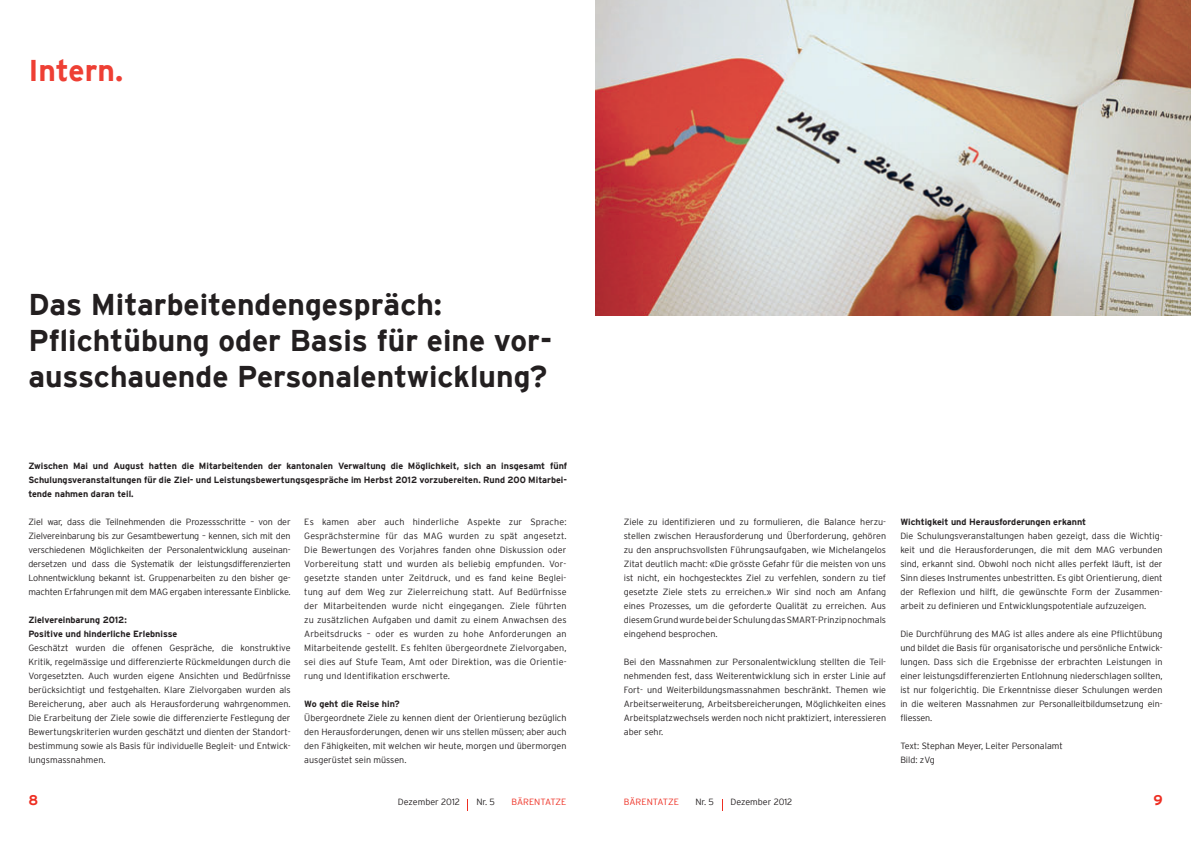
<style>
.page{position:relative;width:1191px;height:842px;background:#fff}
.page>*{position:absolute;margin:0;border:0;box-sizing:border-box;transform-origin:0 0}
.t1{font:700 30px/36px "Interstate";color:#231f20}
.t2{font:700 30px "Interstate";color:#ee3f34}
.t3{font:700 14px "Interstate";color:#ee2e22}
.t4{font:300 9px/14px "Interstate";color:#231f20;text-align:justify}
.t5{font:700 9px/14px "Interstate";color:#231f20}
.t6{font:300 9px "Interstate";color:#ee2e22}
</style>
<div class="page">
<svg style="left:722px;top:799px;width:1px;height:12px"></svg>
<svg style="left:467px;top:799px;width:1px;height:12px"></svg>
<img style="left:595px;top:0;width:596px;height:315px">
<h1 class="t2" style="left:28px;top:53px;width:96px">Intern.</h1>
<h1 class="t1" style="left:28px;top:286px;width:525px">Das Mitarbeitendengespräch:<br>Pflichtübung oder Basis für eine vor&shy;ausschauende Personalentwicklung?</h1>
<p class="t5" style="left:28px;top:459px;width:540px;text-align:justify">Zwischen Mai und August hatten die Mitarbeitenden der kantonalen Verwaltung die Möglichkeit, sich an insgesamt fünf Schulungsveranstaltungen für die Ziel- und Leistungsbewertungsgespräche im Herbst 2012 vorzubereiten. Rund 200 Mitarbei&shy;tende nahmen daran teil.</p>
<p class="t4" style="left:28px;top:515px;width:264px">Ziel war, dass die Teilnehmenden die Prozessschritte – von der Zielvereinbarung bis zur Gesamtbewertung – kennen, sich mit den verschiedenen Möglichkeiten der Personalentwicklung auseinan&shy;dersetzen und dass die Systematik der leistungsdifferenzierten Lohnentwicklung bekannt ist. Gruppenarbeiten zu den bisher ge&shy;machten Erfahrungen mit dem MAG ergaben interessante Einblicke.</p>
<p class="t5" style="left:28px;top:613px;width:150px">Zielvereinbarung 2012:<br>Positive und hinderliche Erlebnisse</p>
<p class="t4" style="left:28px;top:641px;width:264px">Geschätzt wurden die offenen Gespräche, die konstruktive Kritik, regelmässige und differenzierte Rückmeldungen durch die Vorgesetzten. Auch wurden eigene Ansichten und Bedürfnisse berücksichtigt und festgehalten. Klare Zielvorgaben wurden als Bereicherung, aber auch als Herausforderung wahrgenommen.<br>Die Erarbeitung der Ziele sowie die differenzierte Festlegung der Bewertungskriterien wurden geschätzt und dienten der Standort&shy;bestimmung sowie als Basis für individuelle Begleit- und Entwick&shy;lungsmassnahmen.</p>
<p class="t4" style="left:304px;top:515px;width:264px">Es kamen aber auch hinderliche Aspekte zur Sprache:<br>Gesprächstermine für das MAG wurden zu spät angesetzt.<br>Die Bewertungen des Vorjahres fanden ohne Diskussion oder Vorbereitung statt und wurden als beliebig empfunden. Vor&shy;gesetzte standen unter Zeitdruck, und es fand keine Beglei&shy;tung auf dem Weg zur Zielerreichung statt. Auf Bedürfnisse der Mitarbeitenden wurde nicht eingegangen. Ziele führten zu zusätzlichen Aufgaben und damit zu einem Anwachsen des Arbeitsdrucks – oder es wurden zu hohe Anforderungen an Mitarbeitende gestellt. Es fehlten übergeordnete Zielvorgaben, sei dies auf Stufe Team, Amt oder Direktion, was die Orientie&shy;rung und Identifikation erschwerte.</p>
<p class="t5" style="left:304px;top:697px;width:97px">Wo geht die Reise hin?</p>
<p class="t4" style="left:304px;top:711px;width:264px">Übergeordnete Ziele zu kennen dient der Orientierung bezüglich den Herausforderungen, denen wir uns stellen müssen; aber auch den Fähigkeiten, mit welchen wir heute, morgen und übermorgen ausgerüstet sein müssen.</p>
<p class="t4" style="left:624px;top:515px;width:264px">Ziele zu identifizieren und zu formulieren, die Balance herzu&shy;stellen zwischen Herausforderung und Überforderung, gehören zu den anspruchsvollsten Führungsaufgaben, wie Michelangelos Zitat deutlich macht: «Die grösste Gefahr für die meisten von uns ist nicht, ein hochgestecktes Ziel zu verfehlen, sondern zu tief gesetzte Ziele stets zu erreichen.» Wir sind noch am Anfang eines Prozesses, um die geforderte Qualität zu erreichen. Aus diesem Grund wurde bei der Schulung das SMART-Prinzip nochmals eingehend besprochen.</p>
<p class="t4" style="left:624px;top:655px;width:264px">Bei den Massnahmen zur Personalentwicklung stellten die Teil&shy;nehmenden fest, dass Weiterentwicklung sich in erster Linie auf Fort- und Weiterbildungsmassnahmen beschränkt. Themen wie Arbeitserweiterung, Arbeitsbereicherungen, Möglichkeiten eines Arbeitsplatzwechsels werden noch nicht praktiziert, interessieren aber sehr.</p>
<p class="t5" style="left:900px;top:515px;width:187px">Wichtigkeit und Herausforderungen erkannt</p>
<p class="t4" style="left:900px;top:529px;width:264px">Die Schulungsveranstaltungen haben gezeigt, dass die Wichtig&shy;keit und die Herausforderungen, die mit dem MAG verbunden sind, erkannt sind. Obwohl noch nicht alles perfekt läuft, ist der Sinn dieses Instrumentes unbestritten. Es gibt Orientierung, dient der Reflexion und hilft, die gewünschte Form der Zusammen&shy;arbeit zu definieren und Entwicklungspotentiale aufzuzeigen.</p>
<p class="t4" style="left:900px;top:627px;width:264px">Die Durchführung des MAG ist alles andere als eine Pflichtübung und bildet die Basis für organisatorische und persönliche Entwick&shy;lungen. Dass sich die Ergebnisse der erbrachten Leistungen in einer leistungsdifferenzierten Entlohnung niederschlagen sollten, ist nur folgerichtig. Die Erkenntnisse dieser Schulungen werden in die weiteren Massnahmen zur Personalleitbildumsetzung ein&shy;fliessen.</p>
<p class="t4" style="left:900px;top:739px;width:164px">Text: Stephan Meyer, Leiter Personalamt<br>Bild: zVg</p>
<h2 class="t3" style="left:28px;top:792px;width:11px">8</h2>
<p class="t4" style="left:398px;top:795px;width:63px">Dezember 2012</p>
<p class="t4" style="left:476px;top:795px;width:20px">Nr. 5</p>
<p class="t6" style="left:511px;top:797px;width:57px">BÄRENTATZE</p>
<p class="t6" style="left:624px;top:797px;width:57px">BÄRENTATZE</p>
<p class="t4" style="left:695px;top:795px;width:20px">Nr. 5</p>
<p class="t4" style="left:730px;top:795px;width:63px">Dezember 2012</p>
<h2 class="t3" style="left:1153px;top:792px;width:11px">9</h2>
</div>
